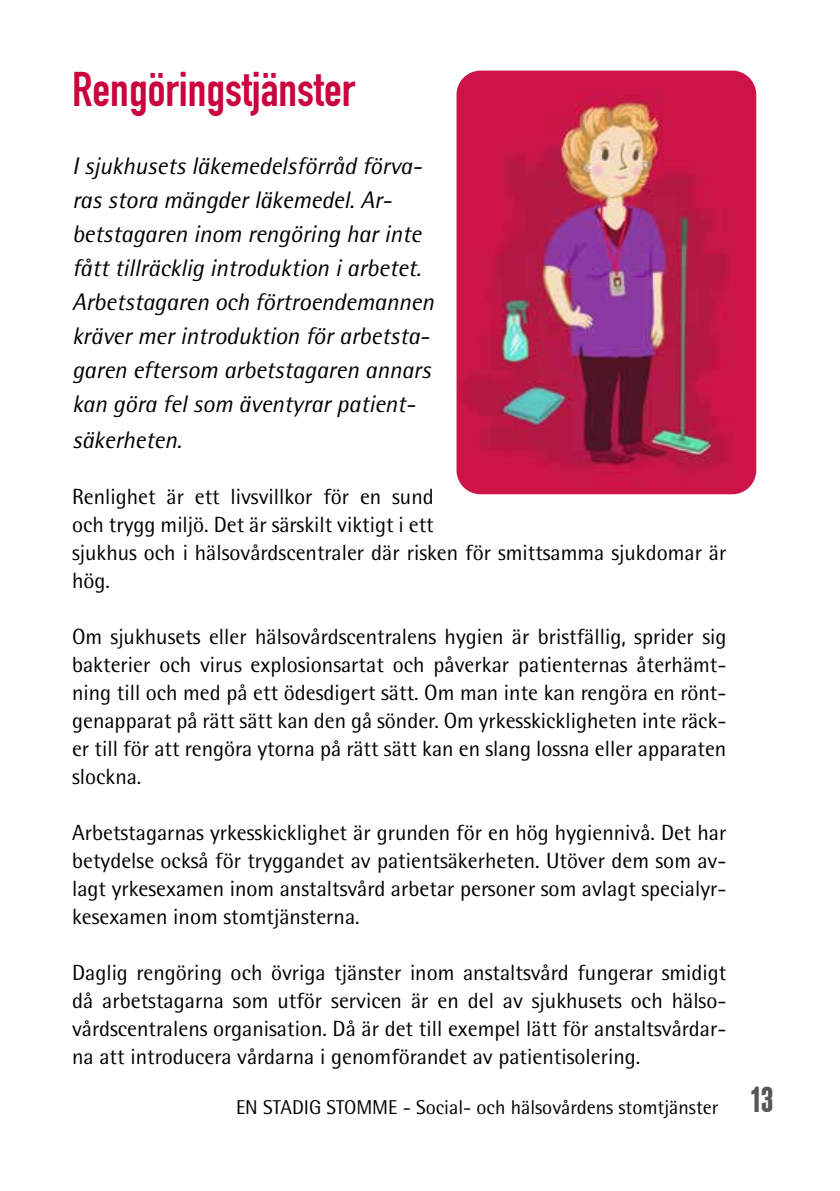
<style>
.page{position:relative;width:840px;height:1191px;background:#fff}
.page>*{position:absolute;margin:0;border:0;box-sizing:border-box;transform-origin:0 0}
.t1{font:48px "DIN Engschrift Std";color:#ca043d}
.t2{font:italic 24px/34.2px "Rotis Semi Sans Std";letter-spacing:-.005em;color:#000}
.t3{font:22px/28px "Rotis Semi Sans Std";color:#000;text-align:justify}
.t4{font:20px "Rotis Semi Sans Std";color:#000}
.s1{font-family:"Franchise";font-weight:700;font-size:36px;color:#575756}
</style>
<div class="page">
<img style="left:456px;top:71px;width:299px;height:423px">
<h1 class="t1" style="left:72px;top:61px;width:284px">Rengöringstjänster</h1>
<p class="t2" style="left:72px;top:149px;width:363px">I sjukhusets läkemedelsförråd förva&shy;ras stora mängder läkemedel. Ar&shy;betstagaren inom rengöring har inte fått tillräcklig introduktion i arbetet.<br>Arbetstagaren och förtroendemannen kräver mer introduktion för arbetsta&shy;garen eftersom arbetstagaren annars kan göra fel som äventyrar patient&shy;säkerheten.</p>
<p class="t3" style="left:72px;top:483px;width:655px;text-align:left">Renlighet är ett livsvillkor för en sund<br>och trygg miljö. Det är särskilt viktigt i ett<br>sjukhus och i hälsovårdscentraler där risken för smittsamma sjukdomar är hög.</p>
<p class="t3" style="left:72px;top:623px;width:655px">Om sjukhusets eller hälsovårdscentralens hygien är bristfällig, sprider sig bakterier och virus explosionsartat och påverkar patienternas återhämt&shy;ning till och med på ett ödesdigert sätt. Om man inte kan rengöra en rönt&shy;genapparat på rätt sätt kan den gå sönder. Om yrkesskickligheten inte räck&shy;er till för att rengöra ytorna på rätt sätt kan en slang lossna eller apparaten slockna.</p>
<p class="t3" style="left:72px;top:819px;width:655px">Arbetstagarnas yrkesskicklighet är grunden för en hög hygiennivå. Det har betydelse också för tryggandet av patientsäkerheten. Utöver dem som av&shy;lagt yrkesexamen inom anstaltsvård arbetar personer som avlagt specialyr&shy;kesexamen inom stomtjänsterna.</p>
<p class="t3" style="left:72px;top:959px;width:655px">Daglig rengöring och övriga tjänster inom anstaltsvård fungerar smidigt då arbetstagarna som utför servicen är en del av sjukhusets och hälso&shy;vårdscentralens organisation. Då är det till exempel lätt för anstaltsvårdar&shy;na att introducera vårdarna i genomförandet av patientisolering.</p>
<p class="t4" style="left:236px;top:1095px;width:539px">EN STADIG STOMME - Social- och hälsovårdens stomtjänster <span class="s1">13</span></p>
</div>
